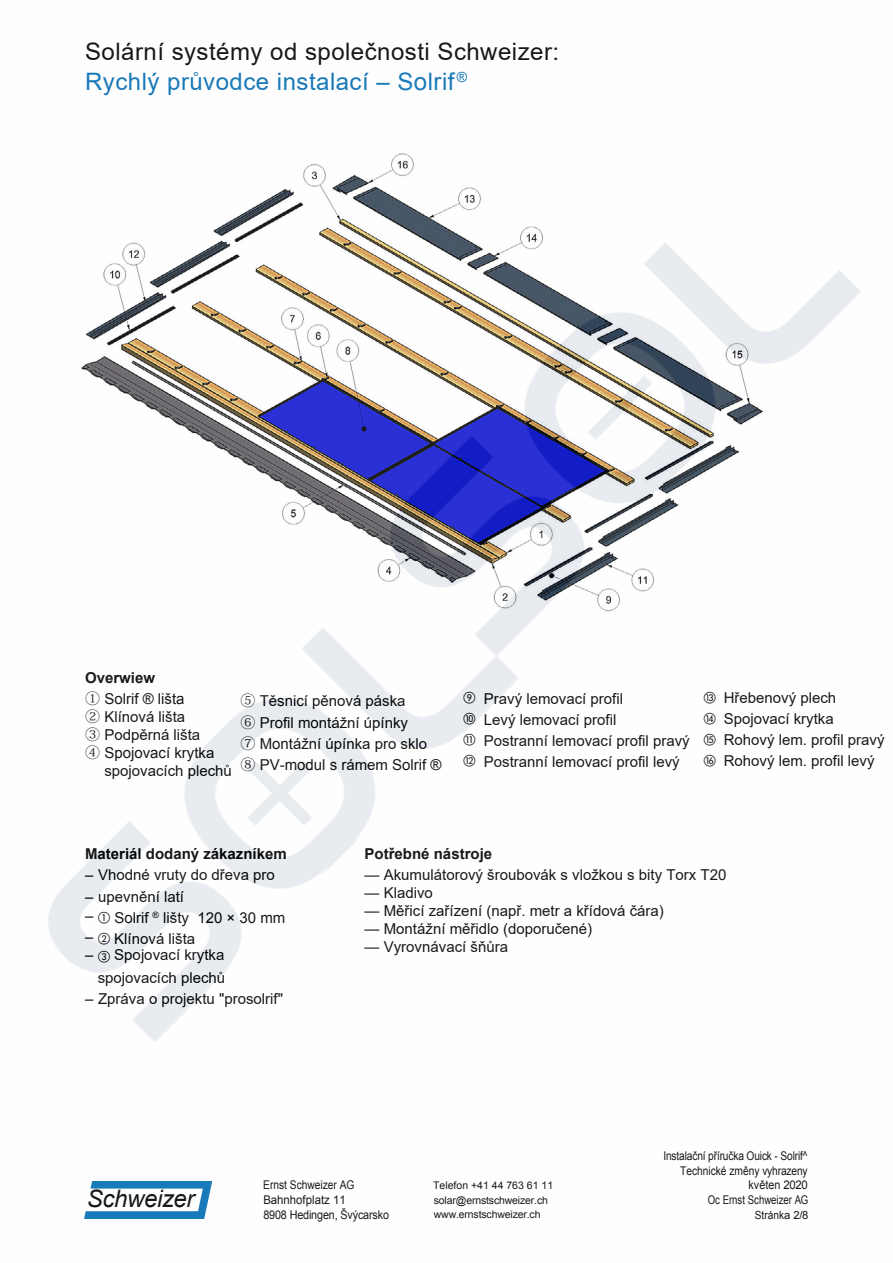
<style>
.page{position:relative;width:893px;height:1263px;background:#fff}
.page>*{position:absolute;margin:0;border:0;box-sizing:border-box;transform-origin:0 0}
.t1{font:24px/30px "Arial";letter-spacing:.02em;color:#000}
.t2{font:italic 24px "Arial";letter-spacing:-.015em;color:#000}
.t3{font:15px/21px "Arial";color:#000}
.t4{font:15px "Arial";color:#000}
.t5{font:700 15px "Arial";color:#000}
.t6{font:12px/14.5px "Arial";letter-spacing:-.005em;color:#000;text-align:right;scale:.85 1}
.t7{font:11.25px "Arial";color:#000;scale:.9 1}
.t8{font:10.5px/14.7px "Arial";letter-spacing:-.015em;color:#000}
.s1{color:#006bb1}
.s2{font-weight:700}
.s3{font-family:"Koz Min Pr 6 N"}
.s4{font-style:inherit}
</style>
<div class="page">
<img style="left:48px;top:168px;width:813px;height:874px">
<h1 class="t1" style="left:85px;top:36px;width:476px">Solární systémy od společnosti Schweizer:<br><span class="s1">Rychlý průvodce instalací</span> <span class="s1">– Solrif</span><sup>®</sup></h1>
<p class="t3" style="left:85px;top:667px;width:101px"><span class="s2">Overwiew<br></span><span class="s3">①</span> Solrif ® li<span class="s4">š</span>šta</p>
<p class="t4" style="left:85px;top:706px;width:102px"><span class="s3">②</span> Klínov<span class="s4">á lišta</span></p>
<p class="t3" style="left:85px;top:724px;width:117px"><span class="s3">③</span> Podpěrná lišta</p>
<p class="t3" style="left:85px;top:742px;width:131px"><span class="s3">④</span> Spojovací krytka</p>
<p class="t3" style="left:104px;top:760px;width:129px">spojovacích plechů</p>
<p class="t3" style="left:241px;top:691px;width:203px"><span class="s3">⑤</span> Těsnic<span class="s4">í</span> pěnová páska<br><span class="s3">⑥</span> Profil mo<span class="s4">ntážní úpínky<br></span><span class="s3">⑦</span> Mont<span class="s4">ážní úpínka pro sklo<br></span><span class="s3">⑧</span> PV-modul s r<span class="s4">ámem</span> Solrif ®</p>
<p class="t3" style="left:463px;top:688px;width:157px">⑨ Flashing profile right ⑩ Flashing profile left ⑪ Flashing side right ⑫ Flashing side left</p>
<p class="t3" style="left:704px;top:688px;width:157px">⑬ Flashi g top<br>⑭ Top flashing joiner ⑮ C rner flashing right ⑯ C rner flashing left</p>
<p class="t3" style="left:484px;top:688px;width:207px">Pravý lemovací profil<br>Levý lemovací profil<br>Postranní lemovací profil pravý<br>Postranní lemovací profil levý</p>
<p class="t3" style="left:724px;top:687px;width:162px">Hřebenový plech<br>Spojovací krytka<br>Rohový lem. profil pravý<br>Rohový lem. profil levý</p>
<p class="t5" style="left:85px;top:843px;width:203px">Materiál dodaný zákazníkem</p>
<p class="t4" style="left:85px;top:864px;width:191px"><span class="s4">–</span> Vhodné vruty do dřeva pro</p>
<p class="t4" style="left:85px;top:886px;width:100px"><span class="s4">–</span> upevnění latí</p>
<p class="t3" style="left:85px;top:907px;width:202px">– ① Solrif <sup>®</sup> lišty 120 × 30 mm</p>
<p class="t3" style="left:85px;top:928px;width:111px">– ② <span class="s4">Klínov</span>á lišta</p>
<p class="t3" style="left:85px;top:944px;width:142px;line-height:22.5px;text-align:right">– ③ Spojovací krytka spojovacích plechů</p>
<p class="t4" style="left:85px;top:988px;width:199px"><span class="s4">–</span> Zpráva o projektu "prosolrif"</p>
<p class="t5" style="left:365px;top:843px;width:129px">Potřebné nástroje</p>
<p class="t4" style="left:365px;top:864px;width:363px">— Akumulátorový šroubovák s vložkou s bity Torx T20</p>
<p class="t4" style="left:365px;top:882px;width:70px">— Kladivo</p>
<p class="t4" style="left:365px;top:900px;width:301px">— Měřicí zařízení (např. metr a křídová čára)</p>
<p class="t4" style="left:365px;top:918px;width:229px">— Montážní měřidlo (doporučené)</p>
<p class="t4" style="left:365px;top:936px;width:145px">— Vyrovnávací šňůra</p>
<h1 class="t2" style="left:87px;top:1185px;width:109px">Schweizer</h1>
<p class="t6" style="left:263px;top:1178px;width:149px;text-align:left">Ernst Schweizer AG<br>Bahnhofplatz 11<br>8908 Hedingen, Švýcarsko</p>
<p class="t8" style="left:433px;top:1178px;width:121px">Telefon +41 44 763 61 11 solar@ernstschweizer.ch www.ernstschweizer.ch</p>
<p class="t6" style="left:663px;top:1148px;width:172px">Instalační příručka Ouick - Solrif^<br>Technické změny vyhrazeny květen 2020<br>Oc Ernst Schweizer AG</p>
<p class="t7" style="left:755px;top:1208px;width:61px">Stránka 2/8</p>
</div>
